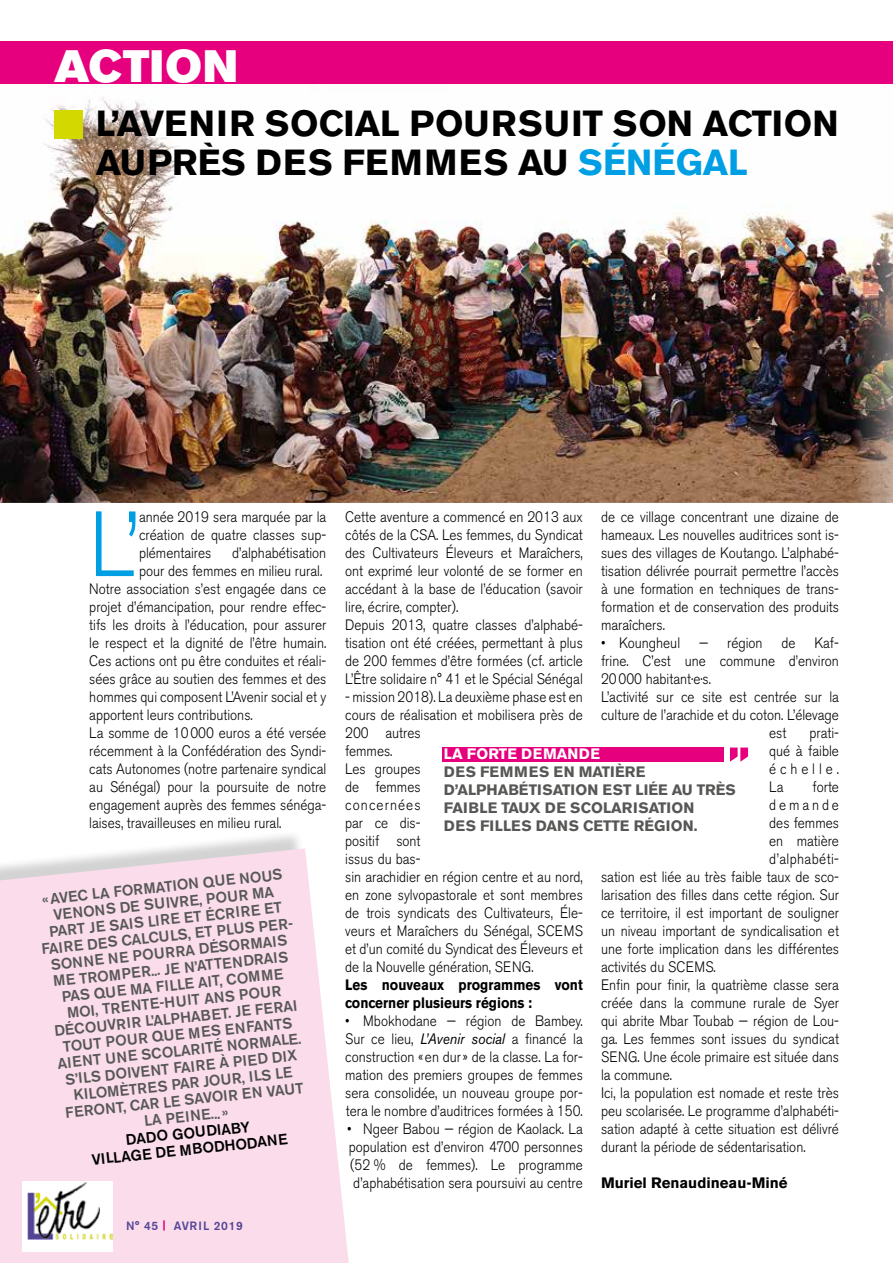
<style>
.page{position:relative;width:893px;height:1263px;background:#fff}
.page>*{position:absolute;margin:0;border:0;box-sizing:border-box;transform-origin:0 0}
.t1{font:300 91.5px "Akzidenz Grotesk BE";color:#009fe3;scale:.9 1}
.t2{font:45px "Akzidenz Grotesk BE Super";letter-spacing:.02em;color:#fff}
.t3{font:700 36px/39px "Akzidenz Grotesk BE";color:#000}
.t4{font:300 15px/18px "Akzidenz Grotesk BE";color:#000;text-align:justify;scale:.9 1}
.t5{font:500 15px/16.5px "Akzidenz Grotesk BE";color:#575756;text-align:center}
.t6{font:700 15px/18px "Akzidenz Grotesk BE";color:#575756}
.t7{font:700 15px/18px "Akzidenz Grotesk BE";color:#000;scale:.9 1}
.t8{font:500 15px/16.5px "Akzidenz Grotesk BE";color:#000;text-align:center}
.t9{font:700 15px "Akzidenz Grotesk BE";color:#000}
.t10{font:700 15px "Akzidenz Grotesk BE";color:#fff}
.t11{font:300 15px "Akzidenz Grotesk BE";letter-spacing:.03em;color:#000;scale:.9 1}
.t12{font:300 15px "Akzidenz Grotesk BE";letter-spacing:.215em;color:#000;scale:.9 1}
.t13{font:500 12px "Akzidenz Grotesk BE";letter-spacing:.07em;color:#554596}
.s1{color:#009fe3}
.s2{font-weight:700;font-size:10.2px;color:#e6007d}
.s3{font-weight:400;font-style:italic}
</style>
<div class="page">
<img style="left:0;top:97px;width:893px;height:405px">
<div style="left:0;top:830px;width:352px;height:433px;background:#000;opacity:.18"></div>
<svg style="left:0;top:848px;width:349px;height:415px;background:#f9deec"></svg>
<div style="left:0;top:41px;width:893px;height:43px;background:#e6007d"></div>
<div style="left:22px;top:1181px;width:90px;height:71px;background:#fff"></div>
<img style="left:27px;top:1182px;width:85px;height:57px">
<div style="left:54px;top:111px;width:29px;height:28px;background:#d3d800"></div>
<div style="left:442px;top:747px;width:281px;height:14px;background:#e6007d"></div>
<svg style="left:730px;top:747px;width:18px;height:15px"></svg>
<h2 class="t2" style="left:54px;top:40px;width:185px">ACTION</h2>
<h3 class="t3" style="left:96px;top:104px;width:744px">L’AVENIR SOCIAL POURSUIT SON ACTION<br>AUPRÈS DES FEMMES AU <span class="s1">SÉNÉGAL</span></h3>
<h1 class="t1" style="left:89px;top:493px;width:57px">L’</h1>
<p class="t4" style="left:139px;top:508px;width:209px">année 2019 sera marquée par la création de quatre classes sup&shy;plémentaires</p>
<p class="t4" style="left:232px;top:544px;width:106px">d’alphabétisation</p>
<p class="t4" style="left:139px;top:562px;width:205px">pour des femmes en milieu rural.</p>
<p class="t4" style="left:89px;top:580px;width:265px">Notre association s’est engagée dans ce</p>
<p class="t4" style="left:89px;top:598px;width:265px">projet d’émancipation, pour rendre effec-</p>
<p class="t4" style="left:89px;top:616px;width:265px">tifs les droits à l’éducation, pour assurer</p>
<p class="t4" style="left:89px;top:634px;width:265px">le respect et la dignité de l’être humain.</p>
<p class="t4" style="left:89px;top:652px;width:265px">Ces actions ont pu être conduites et réali-</p>
<p class="t4" style="left:89px;top:670px;width:265px">sées grâce au soutien des femmes et des</p>
<p class="t4" style="left:89px;top:688px;width:265px">hommes qui composent L’Avenir social et y</p>
<p class="t4" style="left:89px;top:706px;width:183px">apportent leurs contributions.</p>
<p class="t4" style="left:89px;top:724px;width:265px">La somme de 10000 euros a été versée</p>
<p class="t4" style="left:89px;top:742px;width:265px">récemment à la Confédération des Syndi-</p>
<p class="t4" style="left:89px;top:760px;width:265px">cats Autonomes (notre partenaire syndical</p>
<p class="t4" style="left:89px;top:778px;width:265px">au Sénégal) pour la poursuite de notre</p>
<p class="t4" style="left:89px;top:796px;width:265px">engagement auprès des femmes sénéga-</p>
<p class="t4" style="left:89px;top:814px;width:215px">laises, travailleuses en milieu rural.</p>
<p class="t5" style="left:35px;top:892px;width:257px;rotate:-6deg">«AVEC LA FORMATION QUE NOUS<br>VENONS DE SUIVRE, POUR MA<br>PART JE SAIS LIRE ET ÉCRIRE ET<br>FAIRE DES CALCULS, ET PLUS PER-<br>SONNE NE POURRA DÉSORMAIS<br>ME TROMPER... JE N’ATTENDRAIS<br>PAS QUE MA FILLE AIT, COMME<br>MOI, TRENTE-HUIT ANS POUR<br>DÉCOUVRIR L’ALPHABET. JE FERAI<br>TOUT POUR QUE MES ENFANTS<br>AIENT UNE SCOLARITÉ NORMALE.<br>S’ILS DOIVENT FAIRE À PIED DIX<br>KILOMÈTRES PAR JOUR, ILS LE<br>FERONT, CAR LE SAVOIR EN VAUT<br>LA PEINE...»</p>
<p class="t8" style="left:89px;top:1135px;width:198px;rotate:-6deg">DADO GOUDIABY<br>VILLAGE DE MBODHODANE</p>
<p class="t13" style="left:126px;top:1218px;width:118px">N° 45 <span class="s2">|</span> AVRIL 2019</p>
<p class="t4" style="left:345px;top:508px;width:266px;text-align:left">Cette aventure a commencé en 2013 aux côtés de la CSA. Les femmes, du Syndicat des Cultivateurs Éleveurs et Maraîchers, ont exprimé leur volonté de se former en accédant à la base de l’éducation (savoir lire, écrire, compter).<br>Depuis 2013, quatre classes d’alphabé&shy;tisation ont été créées, permettant à plus de 200 femmes d’être formées (cf. article L’Être solidaire n° 41 et le Spécial Sénégal</p>
<p class="t4" style="left:345px;top:688px;width:266px;text-align:left">- mission 2018). La deuxième phase est en cours de réalisation et mobilisera près de<br>200 autres<br>femmes.<br>Les groupes<br>de femmes<br>concernées<br>par ce dis-<br>positif sont<br>issus du bas-<br>sin arachidier en région centre et au nord, en zone sylvopastorale et sont membres de trois syndicats des Cultivateurs, Éle&shy;veurs et Maraîchers du Sénégal, SCEMS et d’un comité du Syndicat des Éleveurs et de la Nouvelle génération, SENG.</p>
<p class="t7" style="left:345px;top:976px;width:266px">Les nouveaux programmes vont concerner plusieurs régions :</p>
<p class="t4" style="left:345px;top:1012px;width:266px">• Mbokhodane — région de Bambey.<br>Sur ce lieu, <span class="s3">L’Avenir social</span> a financé la construction «en dur» de la classe. La for&shy;mation des premiers groupes de femmes sera consolidée, un nouveau groupe por&shy;tera le nombre d’auditrices formées à 150.</p>
<p class="t4" style="left:347px;top:1120px;width:263px">• Ngeer Babou — région de Kaolack. La population est d’environ 4700 personnes (52 % de femmes). Le programme d’aphabétisation sera poursuivi au centre</p>
<p class="t4" style="left:601px;top:508px;width:266px">de ce village concentrant une dizaine de hameaux. Les nouvelles auditrices sont is&shy;sues des villages de Koutango. L’alphabé&shy;tisation délivrée pourrait permettre l’accès à une formation en techniques de trans&shy;formation et de conservation des produits maraîchers.</p>
<p class="t4" style="left:601px;top:634px;width:89px">• Koungheul</p>
<p class="t4" style="left:699px;top:634px;width:72px">— région</p>
<p class="t4" style="left:781px;top:634px;width:17px">de</p>
<p class="t4" style="left:814px;top:634px;width:29px">Kaf-</p>
<p class="t4" style="left:601px;top:652px;width:266px">frine. C’est une commune d’environ</p>
<p class="t4" style="left:601px;top:670px;width:124px">20000 habitant·e·s.</p>
<p class="t4" style="left:601px;top:688px;width:266px">L’activité sur ce site est centrée sur la</p>
<p class="t4" style="left:601px;top:706px;width:266px">culture de l’arachide et du coton. L’élevage</p>
<p class="t4" style="left:769px;top:724px;width:21px">est</p>
<p class="t4" style="left:769px;top:724px;width:79px;text-indent:40px">prati&shy;qué à faible échelle.<br>La</p>
<p class="t10" style="left:444px;top:745px;width:158px">LA FORTE DEMANDE</p>
<p class="t6" style="left:444px;top:763px;width:293px">DES FEMMES EN MATIÈRE<br>D’ALPHABÉTISATION EST LIÉE AU TRÈS<br>FAIBLE TAUX DE SCOLARISATION<br>DES FILLES DANS CETTE RÉGION.</p>
<p class="t4" style="left:812px;top:778px;width:31px">forte</p>
<p class="t12" style="left:769px;top:796px;width:79px">demande</p>
<p class="t4" style="left:769px;top:814px;width:79px">des femmes</p>
<p class="t4" style="left:769px;top:832px;width:79px">en matière</p>
<p class="t11" style="left:769px;top:850px;width:79px">d’alphabéti-</p>
<p class="t4" style="left:601px;top:868px;width:266px">sation est liée au très faible taux de sco-</p>
<p class="t4" style="left:601px;top:886px;width:266px">larisation des filles dans cette région. Sur</p>
<p class="t4" style="left:601px;top:904px;width:266px">ce territoire, il est important de souligner</p>
<p class="t4" style="left:601px;top:922px;width:266px">un niveau important de syndicalisation et</p>
<p class="t4" style="left:601px;top:940px;width:266px">une forte implication dans les différentes</p>
<p class="t4" style="left:601px;top:958px;width:129px">activités du SCEMS.</p>
<p class="t4" style="left:601px;top:976px;width:266px">Enfin pour finir, la quatrième classe sera</p>
<p class="t4" style="left:601px;top:994px;width:266px">créée dans la commune rurale de Syer</p>
<p class="t4" style="left:601px;top:1012px;width:266px">qui abrite Mbar Toubab — région de Lou-</p>
<p class="t4" style="left:601px;top:1030px;width:266px">ga. Les femmes sont issues du syndicat</p>
<p class="t4" style="left:601px;top:1048px;width:266px">SENG. Une école primaire est située dans</p>
<p class="t4" style="left:601px;top:1066px;width:80px">la commune.</p>
<p class="t4" style="left:601px;top:1084px;width:266px">Ici, la population est nomade et reste très</p>
<p class="t4" style="left:601px;top:1102px;width:266px">peu scolarisée. Le programme d’alphabéti-</p>
<p class="t4" style="left:601px;top:1120px;width:266px">sation adapté à cette situation est délivré</p>
<p class="t4" style="left:601px;top:1138px;width:229px">durant la période de sédentarisation.</p>
<p class="t9" style="left:601px;top:1174px;width:188px">Muriel Renaudineau-Miné</p>
</div>
